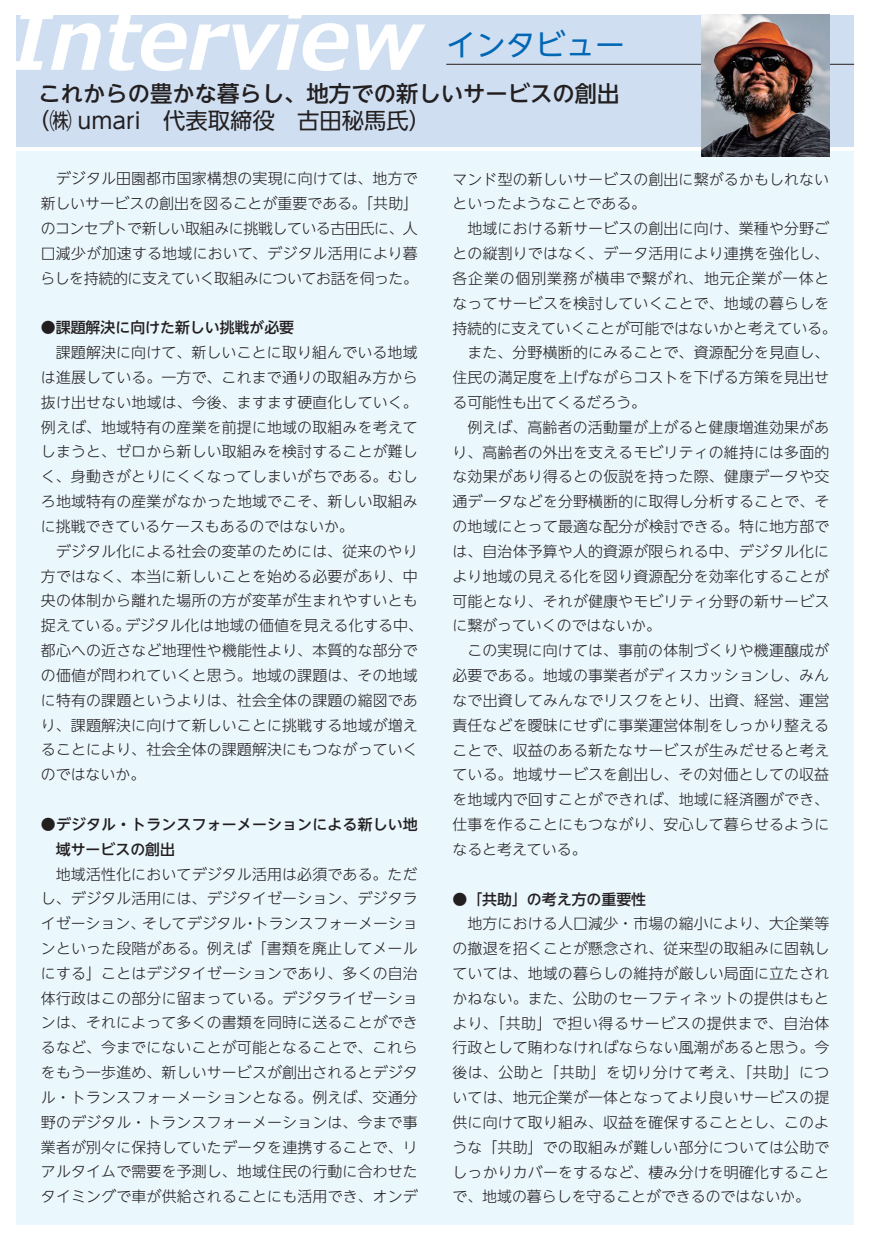
<style>
.page{position:relative;width:874px;height:1256px;background:#fff}
.page>*{position:absolute;margin:0;border:0;box-sizing:border-box;transform-origin:0 0}
.t1{font:italic 700 80.67px "Meiryo UI";color:#fff}
.t2{font:29.75px "UD Shin Go NT Pr 6 N";color:#0166b3}
.t3{font:500 22.4px "UD Shin Go NT Pr 6 N";color:#231f20}
.t4{font:22.4px "UD Shin Go NT Pr 6 N";color:#231f20}
.t5{font:300 14.88px/24.8px "UD Shin Go NT Pr 6 N";letter-spacing:.015em;color:#231f20;text-align:justify}
.t6{font:500 14.88px/24.8px "UD Shin Go NT Pr 6 N";color:#231f20}
.t7{font:300 14.88px "UD Shin Go NT Pr 6 N";letter-spacing:-.01em;color:#231f20}
.t8{font:300 14.88px "UD Shin Go NT Pr 6 N";letter-spacing:.06em;color:#231f20}
</style>
<div class="page">
<div style="left:16px;top:15px;width:837px;height:131px;background:#cfdff1"></div>
<hr style="left:446px;top:64px;width:407px;height:1px;background:#231f20">
<div style="left:16px;top:151px;width:837px;height:1073px;background:#eaf7fd"></div>
<img style="left:701px;top:15px;width:127px;height:142px">
<h1 class="t1" style="left:10px;top:-16px;width:413px">Interview</h1>
<h2 class="t2" style="left:446px;top:21px;width:180px">インタビュー</h2>
<h3 class="t3" style="left:38px;top:75px;width:582px">これからの豊かな暮らし、地方での新しいサービスの創出</h3>
<h3 class="t4" style="left:27px;top:102px;width:405px">（㈱ umari　代表取締役　古田秘馬氏）</h3>
<p class="t5" style="left:41px;top:166px;width:379px;text-indent:15px">デジタル田園都市国家構想の実現に向けては、地方で新しいサービスの創出を図ることが重要である。「共助」のコンセプトで新しい取組みに挑戦している古田氏に、人口減少が加速する地域において、デジタル活用により暮らしを持続的に支えていく取組みについてお話を伺った。</p>
<p class="t6" style="left:41px;top:315px;width:254px">●課題解決に向けた新しい挑戦が必要</p>
<p class="t5" style="left:41px;top:339px;width:378px;text-indent:15px">課題解決に向けて、新しいことに取り組んでいる地域は進展している。一方で、これまで通りの取組み方から抜け出せない地域は、今後、ますます硬直化していく。例えば、地域特有の産業を前提に地域の取組みを考えてしまうと、ゼロから新しい取組みを検討することが難しく、身動きがとりにくくなってしまいがちである。むしろ地域特有の産業がなかった地域でこそ、新しい取組みに挑戦できているケースもあるのではないか。</p>
<p class="t5" style="left:41px;top:538px;width:383px;text-align:left;text-indent:15px">デジタル化による社会の変革のためには、従来のやり方ではなく、本当に新しいことを始める必要があり、中央の体制から離れた場所の方が変革が生まれやすいとも捉えている。デジタル化は地域の価値を見える化する中、都心への近さなど地理性や機能性より、本質的な部分での価値が問われていくと思う。地域の課題は、その地域に特有の課題というよりは、社会全体の課題の縮図であり、課題解決に向けて新しいことに挑戦する地域が増えることにより、社会全体の課題解決にもつながっていくのではないか。</p>
<p class="t6" style="left:56px;top:811px;width:363px;text-indent:-15px">●デジタル・トランスフォーメーションによる新しい地域サービスの創出</p>
<p class="t5" style="left:41px;top:860px;width:378px;text-indent:15px">地域活性化においてデジタル活用は必須である。ただし、デジタル活用には、デジタイゼーション、デジタライゼーション、そしてデジタル・トランスフォーメーションといった段階がある。例えば「書類を廃止してメールにする」ことはデジタイゼーションであり、多くの自治体行政はこの部分に留まっている。デジタライゼーションは、それによって多くの書類を同時に送ることができるなど、今までにないことが可能となることで、これらをもう一歩進め、新しいサービスが創出されるとデジタル・トランスフォーメーションとなる。例えば、交通分野のデジタル・トランスフォーメーションは、今まで事業者が別々に保持していたデータを連携することで、リアルタイムで需要を予測し、地域住民の行動に合わせたタイミングで車が供給されることにも活用でき、オンデ</p>
<p class="t5" style="left:452px;top:166px;width:378px">マンド型の新しいサービスの創出に繋がるかもしれないといったようなことである。</p>
<p class="t5" style="left:467px;top:215px;width:363px">地域における新サービスの創出に向け、業種や分野ご</p>
<p class="t5" style="left:452px;top:240px;width:378px">との縦割りではなく、データ活用により連携を強化し、</p>
<p class="t8" style="left:452px;top:266px;width:378px">各企業の個別業務が横串で繋がれ、地元企業が一体と</p>
<p class="t5" style="left:452px;top:290px;width:378px">なってサービスを検討していくことで、地域の暮らしを</p>
<p class="t7" style="left:452px;top:316px;width:385px">持続的に支えていくことが可能ではないかと考えている。</p>
<p class="t5" style="left:467px;top:339px;width:363px">また、分野横断的にみることで、資源配分を見直し、</p>
<p class="t5" style="left:452px;top:364px;width:378px">住民の満足度を上げながらコストを下げる方策を見出せ</p>
<p class="t5" style="left:452px;top:389px;width:195px">る可能性も出てくるだろう。</p>
<p class="t5" style="left:467px;top:414px;width:363px">例えば、高齢者の活動量が上がると健康増進効果があ</p>
<p class="t5" style="left:452px;top:439px;width:378px">り、高齢者の外出を支えるモビリティの維持には多面的</p>
<p class="t5" style="left:452px;top:464px;width:378px">な効果があり得るとの仮説を持った際、健康データや交</p>
<p class="t5" style="left:452px;top:488px;width:378px">通データなどを分野横断的に取得し分析することで、そ</p>
<p class="t5" style="left:452px;top:513px;width:378px">の地域にとって最適な配分が検討できる。特に地方部で</p>
<p class="t5" style="left:452px;top:538px;width:378px">は、自治体予算や人的資源が限られる中、デジタル化に</p>
<p class="t5" style="left:452px;top:563px;width:378px">より地域の見える化を図り資源配分を効率化することが</p>
<p class="t5" style="left:452px;top:588px;width:378px">可能となり、それが健康やモビリティ分野の新サービス</p>
<p class="t5" style="left:452px;top:612px;width:210px">に繋がっていくのではないか。</p>
<p class="t5" style="left:467px;top:637px;width:363px">この実現に向けては、事前の体制づくりや機運醸成が</p>
<p class="t5" style="left:452px;top:662px;width:378px">必要である。地域の事業者がディスカッションし、みん</p>
<p class="t5" style="left:452px;top:687px;width:378px">なで出資してみんなでリスクをとり、出資、経営、運営</p>
<p class="t5" style="left:452px;top:712px;width:378px">責任などを曖昧にせずに事業運営体制をしっかり整える</p>
<p class="t5" style="left:452px;top:736px;width:378px">ことで、収益のある新たなサービスが生みだせると考え</p>
<p class="t5" style="left:452px;top:761px;width:378px">ている。地域サービスを創出し、その対価としての収益</p>
<p class="t5" style="left:452px;top:786px;width:378px">を地域内で回すことができれば、地域に経済圏ができ、</p>
<p class="t5" style="left:452px;top:811px;width:378px">仕事を作ることにもつながり、安心して暮らせるように</p>
<p class="t5" style="left:452px;top:836px;width:135px">なると考えている。</p>
<p class="t6" style="left:452px;top:885px;width:195px">●「共助」の考え方の重要性</p>
<p class="t5" style="left:452px;top:910px;width:378px;text-indent:15px">地方における人口減少・市場の縮小により、大企業等の撤退を招くことが懸念され、従来型の取組みに固執していては、地域の暮らしの維持が厳しい局面に立たされかねない。また、公助のセーフティネットの提供はもとより、「共助」で担い得るサービスの提供まで、自治体行政として賄わなければならない風潮があると思う。今後は、公助と「共助」を切り分けて考え、「共助」については、地元企業が一体となってより良いサービスの提供に向けて取り組み、収益を確保することとし、このような「共助」での取組みが難しい部分については公助でしっかりカバーをするなど、棲み分けを明確化することで、地域の暮らしを守ることができるのではないか。</p>
</div>
